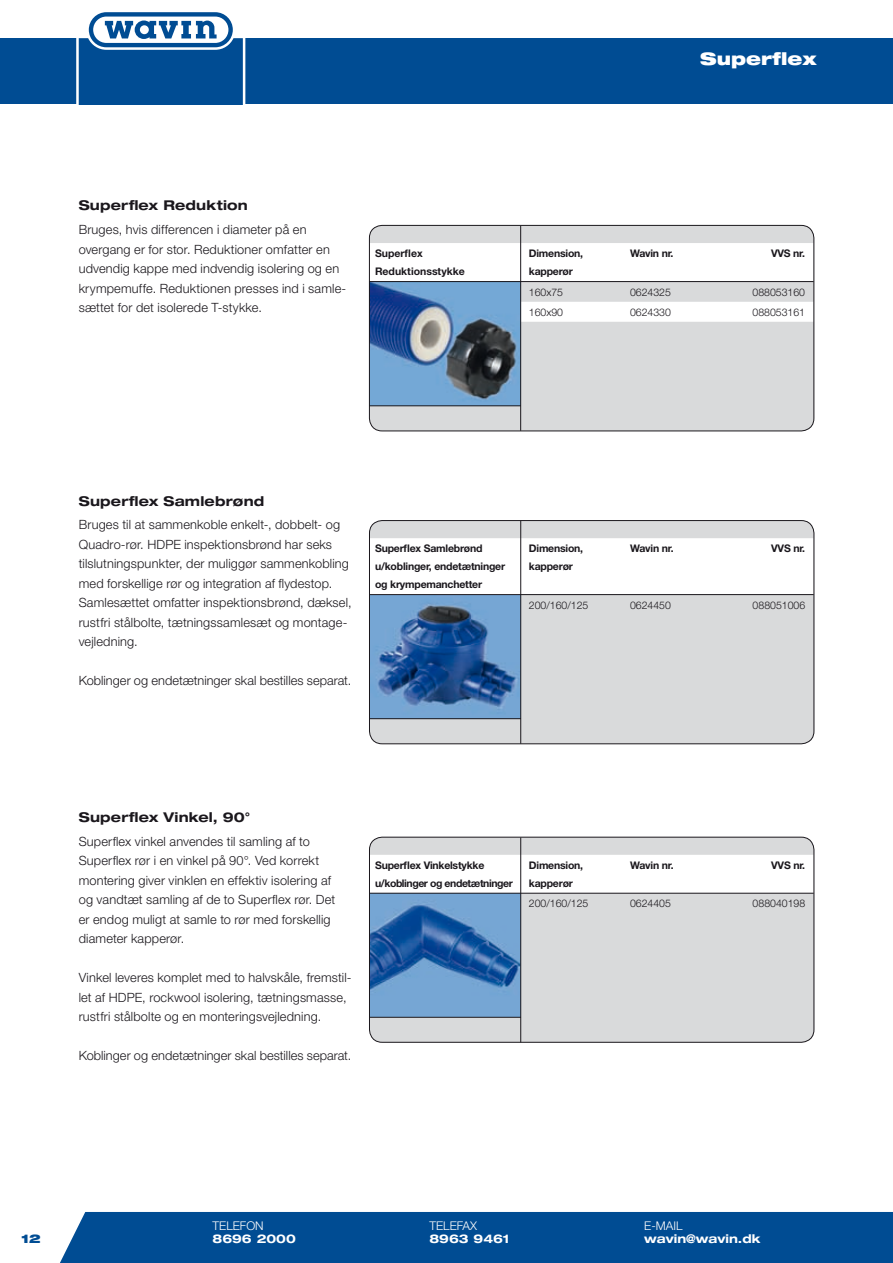
<style>
.page{position:relative;width:893px;height:1263px;background:#fff}
.page>*{position:absolute;margin:0;border:0;box-sizing:border-box;transform-origin:0 0}
.t1{font:900 expanded 17.25px "Helvetica Neue";color:#fff}
.t2{font:700 expanded 13.5px "Helvetica Neue";letter-spacing:.015em;color:#1a171c}
.t3{font:300 12.75px/19.5px "Helvetica Neue";letter-spacing:.015em;color:#1a171c}
.t4{font:700 expanded 12px "Helvetica Neue";color:#fff}
.t5{font:300 12px "Helvetica Neue";color:#fff}
.t6{font:900 expanded 12px "Helvetica Neue";color:#004c93}
.t7{font:700 10.5px/18px "Helvetica Neue";letter-spacing:-.02em;color:#1a171c}
.t8{font:300 10.5px "Helvetica Neue";color:#1a171c}
.t9{font:700 10.5px/18px "Helvetica Neue";letter-spacing:-.04em;color:#1a171c}
.t10{font:700 10.5px/18px "Helvetica Neue";color:#1a171c}
</style>
<div class="page">
<div style="left:0;top:38px;width:893px;height:66px;background:#004c93"></div>
<div style="left:60px;top:1212px;width:833px;height:51px;background:#004c93"></div>
<svg style="left:76px;top:12px;width:169px;height:92px"></svg>
<div style="left:370px;top:520px;width:444px;height:224px;background:#d9dadb;border-radius:13px"></div>
<svg style="left:371px;top:538px;width:441px;height:77px"></svg>
<img style="left:371px;top:595px;width:149px;height:123px">
<hr style="left:520px;top:521px;width:1px;height:223px;background:#1a171c">
<hr style="left:369px;top:594px;width:445px;height:1px;background:#1a171c">
<div style="left:369px;top:520px;width:445px;height:224px;border:1px solid #1a171c;border-radius:13px"></div>
<hr style="left:369px;top:718px;width:152px;height:1px;background:#1a171c">
<div style="left:370px;top:837px;width:444px;height:205px;background:#d9dadb;border-radius:13px"></div>
<svg style="left:371px;top:855px;width:441px;height:58px"></svg>
<img style="left:371px;top:894px;width:149px;height:123px">
<hr style="left:520px;top:837px;width:1px;height:205px;background:#1a171c">
<hr style="left:369px;top:893px;width:445px;height:1px;background:#1a171c">
<div style="left:369px;top:837px;width:445px;height:206px;border:1px solid #1a171c;border-radius:13px"></div>
<hr style="left:369px;top:1017px;width:152px;height:1px;background:#1a171c">
<div style="left:370px;top:225px;width:444px;height:206px;background:#d9dadb;border-radius:13px"></div>
<svg style="left:371px;top:243px;width:441px;height:79px"></svg>
<img style="left:371px;top:282px;width:149px;height:123px">
<hr style="left:369px;top:281px;width:445px;height:1px;background:#1a171c">
<hr style="left:520px;top:226px;width:1px;height:205px;background:#1a171c">
<div style="left:369px;top:225px;width:445px;height:206px;border:1px solid #1a171c;border-radius:13px"></div>
<hr style="left:369px;top:405px;width:152px;height:1px;background:#1a171c">
<h1 class="t1" style="left:700px;top:48px;width:118px">Superflex</h1>
<p class="t2" style="left:79px;top:197px;width:171px">Superflex Reduktion</p>
<p class="t3" style="left:79px;top:220px;width:269px">Bruges, hvis differencen i diameter på en overgang er for stor. Reduktioner omfatter en udvendig kappe med indvendig isolering og en krympemuffe. Reduktionen presses ind i samle&shy;sættet for det isolerede T-stykke.</p>
<p class="t10" style="left:375px;top:244px;width:91px">Superflex<br>Reduktionsstykke</p>
<p class="t7" style="left:529px;top:244px;width:56px">Dimension, kapperør</p>
<p class="t7" style="left:630px;top:244px;width:45px">Wavin nr.</p>
<p class="t7" style="left:771px;top:244px;width:35px">VVS nr.</p>
<p class="t8" style="left:529px;top:285px;width:36px">160x75</p>
<p class="t8" style="left:630px;top:285px;width:42px">0624325</p>
<p class="t8" style="left:753px;top:285px;width:54px">088053160</p>
<p class="t8" style="left:529px;top:306px;width:36px">160x90</p>
<p class="t8" style="left:630px;top:306px;width:42px">0624330</p>
<p class="t8" style="left:753px;top:306px;width:54px">088053161</p>
<p class="t2" style="left:79px;top:492px;width:187px">Superflex Samlebrønd</p>
<p class="t3" style="left:79px;top:515px;width:274px">Bruges til at sammenkoble enkelt-, dobbelt- og Quadro-rør. HDPE inspektionsbrønd har seks tilslutningspunkter, der muliggør sammenkobling med forskellige rør og integration af flydestop.<br>Samlesættet omfatter inspektionsbrønd, dæksel, rustfri stålbolte, tætningssamlesæt og montage&shy;vejledning.</p>
<p class="t3" style="left:79px;top:671px;width:274px">Koblinger og endetætninger skal bestilles separat.</p>
<p class="t7" style="left:375px;top:539px;width:132px">Superflex Samlebrønd u/koblinger, endetætninger og krympemanchetter</p>
<p class="t7" style="left:529px;top:539px;width:56px">Dimension, kapperør</p>
<p class="t7" style="left:630px;top:539px;width:45px">Wavin nr.</p>
<p class="t7" style="left:771px;top:539px;width:35px">VVS nr.</p>
<p class="t8" style="left:529px;top:598px;width:61px">200/160/125</p>
<p class="t8" style="left:630px;top:598px;width:42px">0624450</p>
<p class="t8" style="left:753px;top:598px;width:54px">088051006</p>
<p class="t2" style="left:79px;top:809px;width:173px">Superflex Vinkel, 90°</p>
<p class="t3" style="left:79px;top:831px;width:258px">Superflex vinkel anvendes til samling af to Superflex rør i en vinkel på 90°. Ved korrekt montering giver vinklen en effektiv isolering af og vandtæt samling af de to Superflex rør. Det er endog muligt at samle to rør med forskellig diameter kapperør.</p>
<p class="t3" style="left:79px;top:968px;width:274px">Vinkel leveres komplet med to halvskåle, fremstil&shy;let af HDPE, rockwool isolering, tætningsmasse, rustfri stålbolte og en monteringsvejledning.</p>
<p class="t3" style="left:79px;top:1046px;width:274px">Koblinger og endetætninger skal bestilles separat.</p>
<p class="t9" style="left:375px;top:856px;width:139px">Superflex Vinkelstykke u/koblinger og endetætninger</p>
<p class="t7" style="left:529px;top:856px;width:56px">Dimension, kapperør</p>
<p class="t7" style="left:630px;top:856px;width:45px">Wavin nr.</p>
<p class="t7" style="left:771px;top:856px;width:35px">VVS nr.</p>
<p class="t8" style="left:529px;top:897px;width:61px">200/160/125</p>
<p class="t8" style="left:630px;top:897px;width:42px">0624405</p>
<p class="t8" style="left:753px;top:897px;width:54px">088040198</p>
<p class="t5" style="left:213px;top:1218px;width:53px">telefon</p>
<p class="t4" style="left:213px;top:1231px;width:85px">8696 2000</p>
<p class="t5" style="left:429px;top:1218px;width:49px">telefax</p>
<p class="t4" style="left:429px;top:1231px;width:82px">8963 9461</p>
<p class="t5" style="left:644px;top:1218px;width:40px">e-mail</p>
<p class="t6" style="left:21px;top:1231px;width:21px">12</p>
<p class="t4" style="left:644px;top:1231px;width:118px">wavin@wavin.dk</p>
</div>
